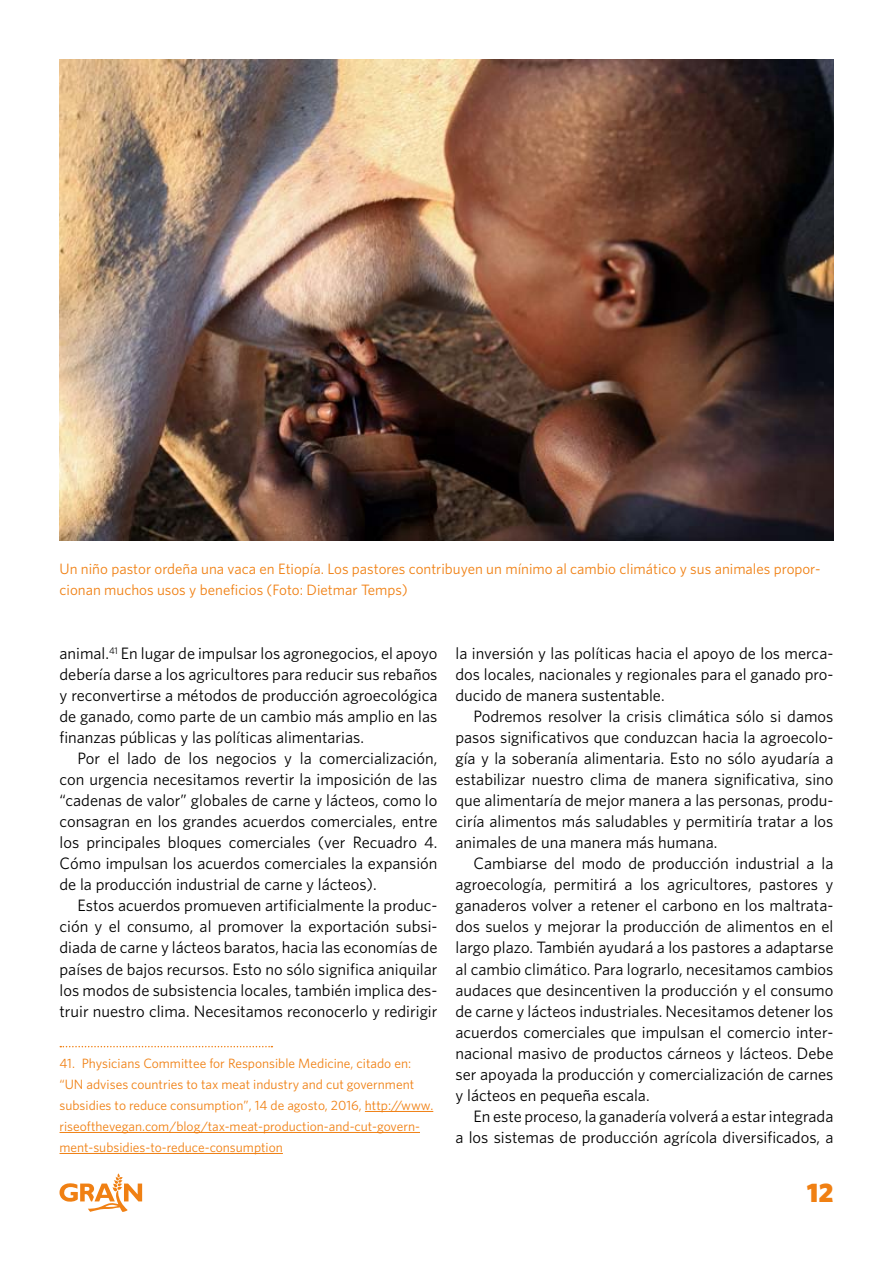
<style>
.page{position:relative;width:893px;height:1263px;background:#fff}
.page>*{position:absolute;margin:0;border:0;box-sizing:border-box;transform-origin:0 0}
.t1{font:900 27px "Whitney";color:#f08013}
.Footnote{font:16.5px/21px "Whitney";color:#000;text-align:justify}
.Photo_caption{font:15px/21px "Whitney";color:#f08013}
.Footnote-2{font:13.5px/21px "Whitney";color:#f08013}
</style>
<div class="page">
<svg style="left:60px;top:1173px;width:82px;height:39px"></svg>
<svg style="left:60px;top:1046px;width:212px;height:1px"></svg>
<hr style="left:365px;top:1111px;width:68px;height:1px;background:#f08013">
<hr style="left:60px;top:1132px;width:360px;height:1px;background:#f08013">
<hr style="left:60px;top:1153px;width:223px;height:1px;background:#f08013">
<img style="left:60px;top:60px;width:773px;height:481px">
<p class="Photo_caption" style="left:60px;top:558px;width:763px">Un niño pastor ordeña una vaca en Etiopía. Los pastores contribuyen un mínimo al cambio climático y sus animales propor&shy;cionan muchos usos y beneficios (Foto: Dietmar Temps)</p>
<p class="Footnote" style="left:60px;top:643px;width:379px">animal.<sup>41</sup> En lugar de impulsar los agronegocios, el apoyo debería darse a los agricultores para reducir sus rebaños y reconvertirse a métodos de producción agroecológica de ganado, como parte de un cambio más amplio en las finanzas públicas y las políticas alimentarias.</p>
<p class="Footnote" style="left:60px;top:748px;width:379px;text-indent:18px">Por el lado de los negocios y la comercialización, con urgencia necesitamos revertir la imposición de las “cadenas de valor” globales de carne y lácteos, como lo consagran en los grandes acuerdos comerciales, entre los principales bloques comerciales (ver Recuadro 4.<br>Cómo impulsan los acuerdos comerciales la expansión de la producción industrial de carne y lácteos).</p>
<p class="Footnote" style="left:60px;top:895px;width:379px;text-indent:18px">Estos acuerdos promueven artificialmente la produc&shy;ción y el consumo, al promover la exportación subsi&shy;diada de carne y lácteos baratos, hacia las economías de países de bajos recursos. Esto no sólo significa aniquilar los modos de subsistencia locales, también implica des&shy;truir nuestro clima. Necesitamos reconocerlo y redirigir</p>
<p class="Footnote-2" style="left:60px;top:1052px;width:375px">41. Physicians Committee for Responsible Medicine, citado en: “UN advises countries to tax meat industry and cut government subsidies to reduce consumption”, 14 de agosto, 2016, http://www. riseofthevegan.com/blog/tax-meat-production-and-cut-govern&shy;ment-subsidies-to-reduce-consumption</p>
<p class="Footnote" style="left:455px;top:643px;width:379px">la inversión y las políticas hacia el apoyo de los merca&shy;dos locales, nacionales y regionales para el ganado pro&shy;ducido de manera sustentable.</p>
<p class="Footnote" style="left:455px;top:706px;width:379px;text-indent:18px">Podremos resolver la crisis climática sólo si damos pasos significativos que conduzcan hacia la agroecolo&shy;gía y la soberanía alimentaria. Esto no sólo ayudaría a estabilizar nuestro clima de manera significativa, sino que alimentaría de mejor manera a las personas, produ&shy;ciría alimentos más saludables y permitiría tratar a los animales de una manera más humana.</p>
<p class="Footnote" style="left:455px;top:853px;width:379px;text-indent:18px">Cambiarse del modo de producción industrial a la agroecología, permitirá a los agricultores, pastores y ganaderos volver a retener el carbono en los maltrata&shy;dos suelos y mejorar la producción de alimentos en el largo plazo. También ayudará a los pastores a adaptarse al cambio climático. Para lograrlo, necesitamos cambios audaces que desincentiven la producción y el consumo de carne y lácteos industriales. Necesitamos detener los acuerdos comerciales que impulsan el comercio inter&shy;nacional masivo de productos cárneos y lácteos. Debe ser apoyada la producción y comercialización de carnes y lácteos en pequeña escala.</p>
<p class="Footnote" style="left:455px;top:1105px;width:379px;text-align:right">En este proceso, la ganadería volverá a estar integrada<br>a los sistemas de producción agrícola diversificados, a</p>
<h1 class="t1" style="left:807px;top:1176px;width:28px">12</h1>
</div>
